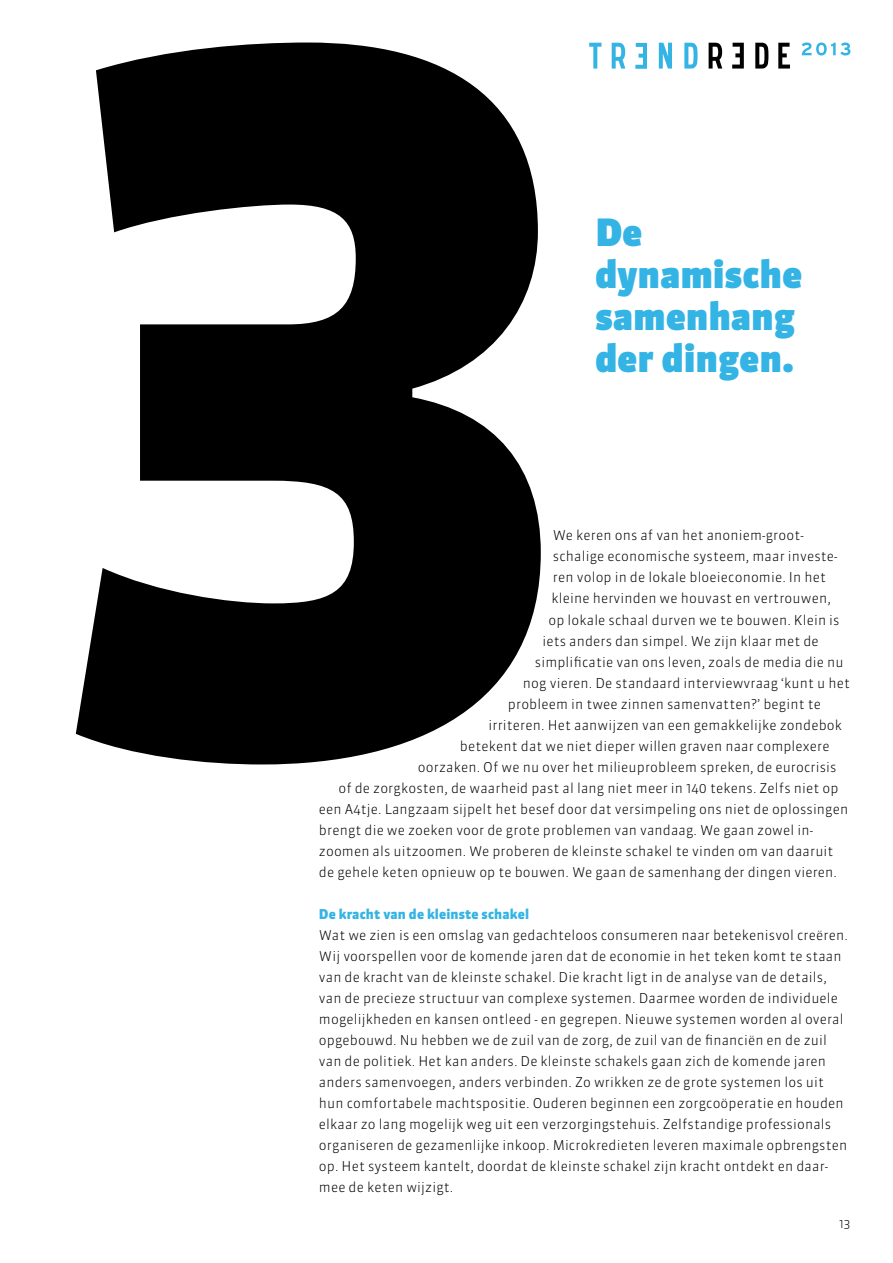
<style>
.page{position:relative;width:893px;height:1263px;background:#fff}
.page>*{position:absolute;margin:0;border:0;box-sizing:border-box;transform-origin:0 0}
.t1{font:900 37.5px/42px "Sanuk";letter-spacing:.01em;color:#34b4e4}
.t2{font:300 13.5px/21px "Sanuk";letter-spacing:.01em;color:#000}
.t3{font:900 13.5px "Sanuk";letter-spacing:.01em;color:#34b4e4}
.t4{font:300 12px "Sanuk";color:#000}
</style>
<div class="page">
<svg style="left:76px;top:43px;width:465px;height:721px;fill:#000"></svg>
<svg style="left:589px;top:43px;width:12px;height:26px"></svg>
<svg style="left:612px;top:43px;width:13px;height:26px"></svg>
<svg style="left:778px;top:43px;width:12px;height:26px"></svg>
<svg style="left:659px;top:43px;width:13px;height:26px"></svg>
<svg style="left:684px;top:43px;width:14px;height:26px"></svg>
<svg style="left:709px;top:43px;width:13px;height:26px"></svg>
<svg style="left:755px;top:43px;width:13px;height:26px"></svg>
<svg style="left:732px;top:43px;width:12px;height:26px"></svg>
<svg style="left:635px;top:43px;width:12px;height:26px"></svg>
<svg style="left:802px;top:43px;width:48px;height:12px"></svg>
<h1 class="t1" style="left:595px;top:212px;width:208px">De dynamische samenhang der dingen.</h1>
<p class="t2" style="left:553px;top:525px;width:252px">We keren ons af van het anoniem-groot-</p>
<p class="t2" style="left:553px;top:546px;width:286px">schalige economische systeem, maar investe-</p>
<p class="t2" style="left:553px;top:567px;width:275px">ren volop in de lokale bloeieconomie. In het</p>
<p class="t2" style="left:551px;top:588px;width:281px">kleine hervinden we houvast en vertrouwen,</p>
<p class="t2" style="left:548px;top:609px;width:293px">op lokale schaal durven we te bouwen. Klein is</p>
<p class="t2" style="left:542px;top:630px;width:278px">iets anders dan simpel. We zijn klaar met de</p>
<p class="t2" style="left:535px;top:651px;width:310px">simplificatie van ons leven, zoals de media die nu</p>
<p class="t2" style="left:523px;top:672px;width:329px">nog vieren. De standaard interviewvraag ‘kunt u het</p>
<p class="t2" style="left:508px;top:693px;width:314px">probleem in twee zinnen samenvatten?’ begint te</p>
<p class="t2" style="left:488px;top:714px;width:355px">irriteren. Het aanwijzen van een gemakkelijke zondebok</p>
<p class="t2" style="left:460px;top:735px;width:371px">betekent dat we niet dieper willen graven naar complexere</p>
<p class="t2" style="left:418px;top:756px;width:420px">oorzaken. Of we nu over het milieuprobleem spreken, de eurocrisis</p>
<p class="t2" style="left:338px;top:777px;width:501px">of de zorgkosten, de waarheid past al lang niet meer in 140 tekens. Zelfs niet op</p>
<p class="t2" style="left:319px;top:798px;width:531px">een A4tje. Langzaam sijpelt het besef door dat versimpeling ons niet de oplossingen</p>
<p class="t2" style="left:319px;top:819px;width:496px">brengt die we zoeken voor de grote problemen van vandaag. We gaan zowel in-</p>
<p class="t2" style="left:319px;top:840px;width:516px">zoomen als uitzoomen. We proberen de kleinste schakel te vinden om van daaruit</p>
<p class="t2" style="left:319px;top:861px;width:520px">de gehele keten opnieuw op te bouwen. We gaan de samenhang der dingen vieren.</p>
<p class="t3" style="left:319px;top:905px;width:212px">De kracht van de kleinste schakel</p>
<p class="t2" style="left:319px;top:924px;width:530px">Wat we zien is een omslag van gedachteloos consumeren naar betekenisvol creëren.<br>Wij voorspellen voor de komende jaren dat de economie in het teken komt te staan van de kracht van de kleinste schakel. Die kracht ligt in de analyse van de details, van de precieze structuur van complexe systemen. Daarmee worden de individuele mogelijkheden en kansen ontleed - en gegrepen. Nieuwe systemen worden al overal opgebouwd. Nu hebben we de zuil van de zorg, de zuil van de financiën en de zuil van de politiek. Het kan anders. De kleinste schakels gaan zich de komende jaren anders samenvoegen, anders verbinden. Zo wrikken ze de grote systemen los uit hun comfortabele machtspositie. Ouderen beginnen een zorgcoöperatie en houden elkaar zo lang mogelijk weg uit een verzorgingstehuis. Zelfstandige professionals organiseren de gezamenlijke inkoop. Microkredieten leveren maximale opbrengsten op. Het systeem kantelt, doordat de kleinste schakel zijn kracht ontdekt en daar&shy;mee de keten wijzigt.</p>
<p class="t4" style="left:839px;top:1216px;width:13px">13</p>
</div>
